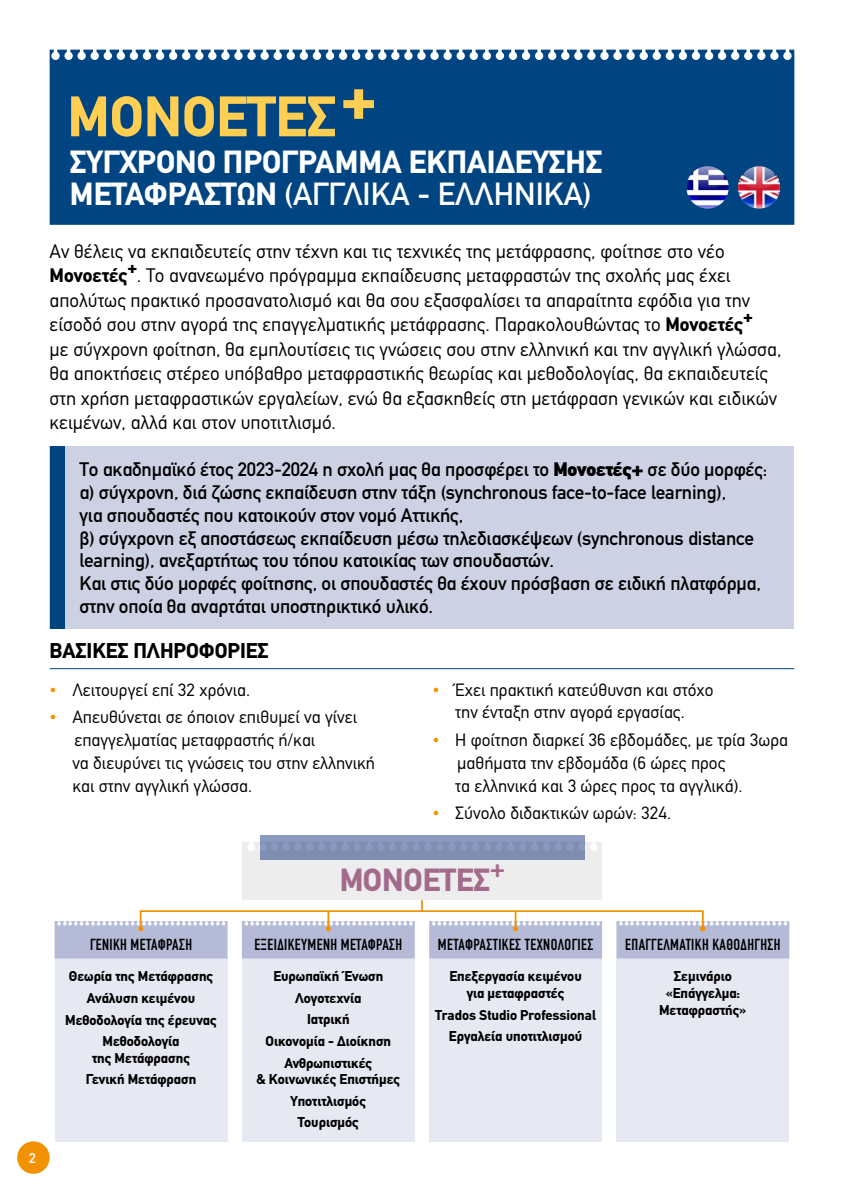
<style>
.page{position:relative;width:844px;height:1191px;background:#fff}
.page>*{position:absolute;margin:0;border:0;box-sizing:border-box;transform-origin:0 0}
.t1{font:700 56px "CF Din";color:#fecf53}
.t2{font:700 31.5px/31.5px "CF Din";color:#fff}
.t3{font:700 31.5px "CF Din";color:#af7396}
.t4{font:700 21px "CF Din";color:#000}
.t5{font:19.25px/24.5px "CF Din";color:#000}
.t6{font:19.25px/22.8px "CF Din";letter-spacing:-.01em;color:#000}
.t7{font:700 19.25px "CF Din";color:#000}
.t8{font:17.5px/22.8px "CF Din";color:#000}
.t9{font:15.75px "CF Din Condensed";letter-spacing:.025em;color:#000}
.t10{font:900 15.22px "CF Din";color:#000}
.t11{font:700 14px/21.5px "CF Din";color:#000;text-align:center}
.t12{font:14px "CF Din";color:#fff}
.s1{font-weight:400}
.s2{font-weight:700}
.s3{font-weight:900}
.s4{color:#f39200}
</style>
<div class="page">
<div style="left:50px;top:50px;width:744px;height:175px;background:#004481"></div>
<div style="left:616px;top:958px;width:173px;height:183px;background:#e6e8f2"></div>
<hr style="left:50px;top:668px;width:744px;height:1px;background:#004481">
<img style="left:737px;top:166px;width:43px;height:43px;border-radius:21px">
<img style="left:686px;top:166px;width:42px;height:43px;border-radius:21px">
<div style="left:55px;top:958px;width:172px;height:183px;background:#e6e8f2"></div>
<div style="left:242px;top:958px;width:173px;height:183px;background:#e6e8f2"></div>
<div style="left:429px;top:958px;width:173px;height:183px;background:#e6e8f2"></div>
<div style="left:260px;top:835px;width:325px;height:25px;background:#8999bf"></div>
<svg style="left:55px;top:842px;width:734px;height:116px"></svg>
<div style="left:50px;top:446px;width:744px;height:182px;background:#cdd1e4"></div>
<div style="left:17px;top:1141px;width:33px;height:32px;background:#f39200;border-radius:50%"></div>
<div style="left:50px;top:446px;width:14px;height:182px;background:#004481"></div>
<h1 class="t1" style="left:67px;top:86px;width:309px">ΜΟΝΟΕΤΕΣ<sup>+</sup></h1>
<h2 class="t2" style="left:70px;top:147px;width:534px">ΣΥΓΧΡΟΝΟ ΠΡΟΓΡΑΜΜΑ ΕΚΠΑΙΔΕΥΣΗΣ<br>ΜΕΤΑΦΡΑΣΤΩΝ <span class="s1">(ΑΓΓΛΙΚΑ - ΕΛΛΗΝΙΚΑ)</span></h2>
<p class="t5" style="left:50px;top:239px;width:676px">Αν θέλεις να εκπαιδευτείς στην τέχνη και τις τεχνικές της μετάφρασης, φοίτησε στο νέο</p>
<p class="t7" style="left:50px;top:265px;width:79px">Μονοετές</p>
<p class="t10" style="left:128px;top:260px;width:11px">+</p>
<p class="t5" style="left:50px;top:263px;width:702px;text-indent:87px">. Το ανανεωμένο πρόγραμμα εκπαίδευσης μεταφραστών της σχολής μας έχει απολύτως πρακτικό προσανατολισμό και θα σου εξασφαλίσει τα απαραίτητα εφόδια για την είσοδό σου στην αγορά της επαγγελματικής μετάφρασης. Παρακολουθώντας το <span class="s2">Μονοετές</span></p>
<p class="t10" style="left:743px;top:309px;width:11px">+</p>
<p class="t5" style="left:50px;top:337px;width:733px">με σύγχρονη φοίτηση, θα εμπλουτίσεις τις γνώσεις σου στην ελληνική και την αγγλική γλώσσα, θα αποκτήσεις στέρεο υπόβαθρο μεταφραστικής θεωρίας και μεθοδολογίας, θα εκπαιδευτείς στη χρήση μεταφραστικών εργαλείων, ενώ θα εξασκηθείς στη μετάφραση γενικών και ειδικών κειμένων, αλλά και στον υποτιτλισμό.</p>
<p class="t6" style="left:79px;top:458px;width:689px">Το ακαδημαϊκό έτος 2023-2024 η σχολή μας θα προσφέρει το <span class="s3">Μονοετές+</span> σε δύο μορφές: α) σύγχρονη, διά ζώσης εκπαίδευση στην τάξη (synchronous face-to-face learning),<br>για σπουδαστές που κατοικούν στον νομό Αττικής,<br>β) σύγχρονη εξ αποστάσεως εκπαίδευση μέσω τηλεδιασκέψεων (synchronous distance learning), ανεξαρτήτως του τόπου κατοικίας των σπουδαστών.<br>Και στις δύο μορφές φοίτησης, οι σπουδαστές θα έχουν πρόσβαση σε ειδική πλατφόρμα, στην οποία θα αναρτάται υποστηρικτικό υλικό.</p>
<p class="t4" style="left:50px;top:639px;width:220px">ΒΑΣΙΚΕΣ ΠΛΗΡΟΦΟΡΙΕΣ</p>
<p class="t8" style="left:50px;top:678px;width:202px"><span class="s4">•</span> Λειτουργεί επί 32 χρόνια.</p>
<p class="t8" style="left:72px;top:706px;width:304px;text-indent:-23px"><span class="s4">•</span> Απευθύνεται σε όποιον επιθυμεί να γίνει επαγγελματίας μεταφραστής ή/και<br>να διευρύνει τις γνώσεις του στην ελληνική και στην αγγλική γλώσσα.</p>
<p class="t8" style="left:432px;top:678px;width:282px;text-align:center"><span class="s4">•</span> Έχει πρακτική κατεύθυνση και στόχο την ένταξη στην αγορά εργασίας.</p>
<p class="t8" style="left:455px;top:728px;width:334px;text-indent:-23px"><span class="s4">•</span> Η φοίτηση διαρκεί 36 εβδομάδες, με τρία 3ωρα μαθήματα την εβδομάδα (6 ώρες προς<br>τα ελληνικά και 3 ώρες προς τα αγγλικά).</p>
<p class="t8" style="left:432px;top:802px;width:240px"><span class="s4">•</span> Σύνολο διδακτικών ωρών: 324.</p>
<h2 class="t3" style="left:339px;top:863px;width:167px">ΜΟΝΟΕΤΕΣ<sup>+</sup></h2>
<p class="t12" style="left:29px;top:1150px;width:8px">2</p>
<p class="t9" style="left:90px;top:935px;width:103px">ΓΕΝΙΚΗ ΜΕΤΆΦΡΑΣΗ</p>
<p class="t9" style="left:254px;top:935px;width:149px">ΕΞΕΙΔΙΚΕΥΜΕΝΗ ΜΕΤΆΦΡΑΣΗ</p>
<p class="t11" style="left:65px;top:966px;width:153px">Θεωρία της Μετάφρασης<br>Ανάλυση κειμένου<br>Μεθοδολογία της έρευνας<br>Μεθοδολογία</p>
<p class="t11" style="left:86px;top:1047px;width:112px">της Μετάφρασης<br>Γενική Μετάφραση</p>
<p class="t11" style="left:265px;top:965px;width:127px">Ευρωπαϊκή Ένωση<br>Λογοτεχνία<br>Ιατρική<br>Οικονομία - Διοίκηση<br>Ανθρωπιστικές</p>
<p class="t11" style="left:256px;top:1068px;width:145px">&amp; Κοινωνικές Επιστήμες<br>Υποτιτλισμός<br>Τουρισμός</p>
<p class="t9" style="left:438px;top:935px;width:157px">ΜΕΤΑΦΡΑΣΤΙΚΕΣ ΤΕΧΝΟΛΟΓΙΕΣ</p>
<p class="t9" style="left:625px;top:935px;width:157px">ΕΠΑΓΓΕΛΜΑΤΙΚΗ ΚΑΘΟΔΗΓΗΣΗ</p>
<p class="t11" style="left:449px;top:968px;width:134px;line-height:16.6px">Επεξεργασία κειμένου για μεταφραστές</p>
<p class="t11" style="left:435px;top:1004px;width:162px">Trados Studio Professional<br>Εργαλεία υποτιτλισμού</p>
<p class="t11" style="left:659px;top:968px;width:89px;line-height:16.6px">Σεμινάριο «Επάγγελμα:<br>Μεταφραστής»</p>
</div>
